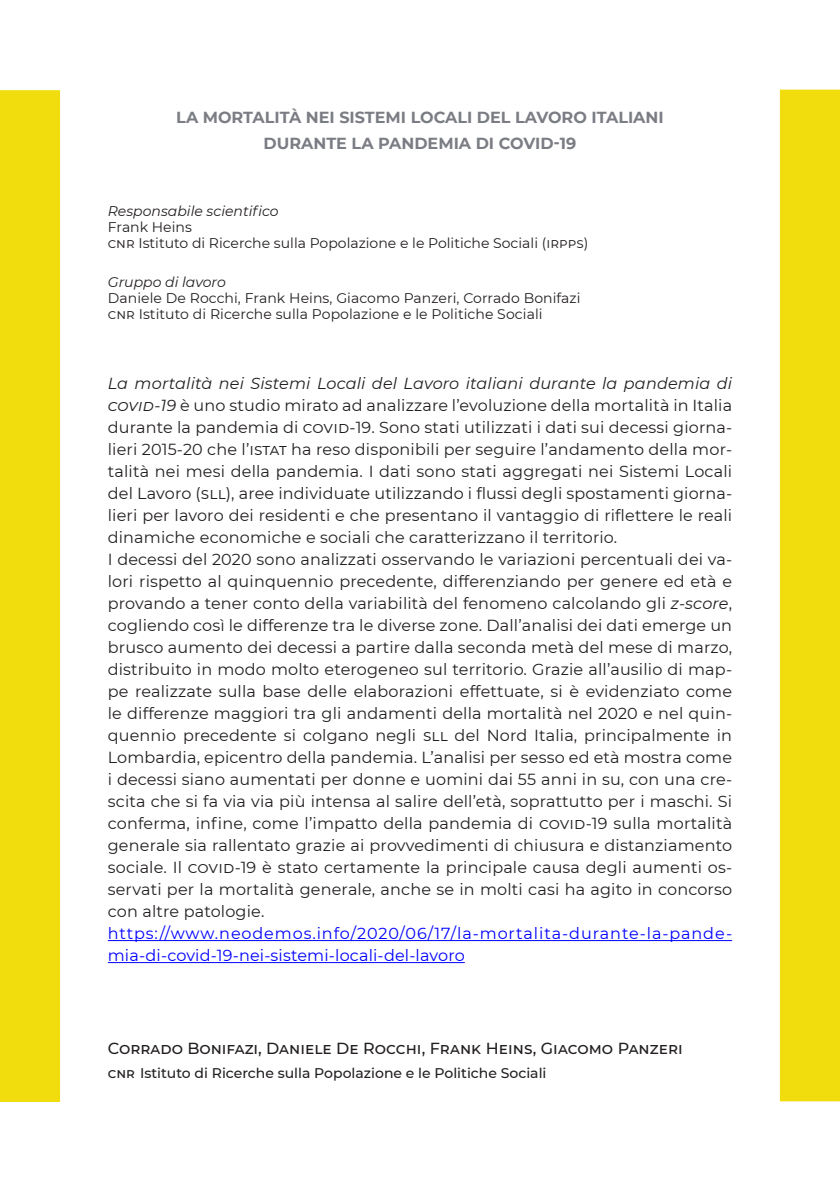
<style>
.page{position:relative;width:840px;height:1191px;background:#fff}
.page>*{position:absolute;margin:0;border:0;box-sizing:border-box;transform-origin:0 0}
.t1{font:16px/22px "Montserrat";letter-spacing:.01em;color:#231f20;text-align:justify}
.t2{font:16px/22px "Montserrat";letter-spacing:.05em;color:#00f}
.Titolo{font:700 16px/26px "Montserrat";color:#7b7d84;text-align:center}
.t3{font:500 16px "Montserrat";letter-spacing:.005em;color:#231f20}
.Testo_inizio{font:14px "Montserrat";color:#231f20}
.t4{font:500 14px "Montserrat";color:#231f20}
.Testo_inizio-2{font:italic 14px "Montserrat";color:#231f20}
.s1{font-style:italic}
.s2{color:#222}
</style>
<div class="page">
<hr style="left:108px;top:940px;width:623px;height:1px;background:#00f">
<hr style="left:108px;top:962px;width:356px;height:1px;background:#00f">
<div style="left:779px;top:90px;width:60px;height:1011px;background:#f1dc0d"></div>
<div style="left:0;top:90px;width:60px;height:1012px;background:#f1dc0d"></div>
<p class="Titolo" style="left:176px;top:104px;width:488px">LA MORTALITÀ NEI SISTEMI LOCALI DEL LAVORO ITALIANI<br>DURANTE LA PANDEMIA DI COVID-19</p>
<p class="Testo_inizio-2" style="left:108px;top:202px;width:172px">Responsabile scientifico</p>
<p class="Testo_inizio" style="left:108px;top:218px;width:85px">Frank Heins</p>
<p class="Testo_inizio" style="left:108px;top:234px;width:481px">cnr Istituto di Ricerche sulla Popolazione e le Politiche Sociali (irpps)</p>
<p class="Testo_inizio-2" style="left:108px;top:272px;width:119px">Gruppo di lavoro</p>
<p class="Testo_inizio" style="left:108px;top:288px;width:474px">Daniele De Rocchi, Frank Heins, Giacomo Panzeri, Corrado Bonifazi</p>
<p class="Testo_inizio" style="left:108px;top:304px;width:436px">cnr Istituto di Ricerche sulla Popolazione e le Politiche Sociali</p>
<p class="t1" style="left:108px;top:372px;width:625px"><span class="s1">La mortalità nei Sistemi Locali del Lavoro italiani durante la pandemia di covid-19</span> è uno studio mirato ad analizzare l’evoluzione della mortalità in Italia durante la pandemia di covid-19. Sono stati utilizzati i dati sui decessi giorna&shy;lieri 2015-20 che l’istat ha reso disponibili per seguire l’andamento della mor&shy;talità nei mesi della pandemia. I dati sono stati aggregati nei Sistemi Locali del Lavoro (sll), aree individuate utilizzando i flussi degli spostamenti giorna&shy;lieri per lavoro dei residenti e ch<span class="s2">e presentano il vantaggio di riflettere le reali dinamiche economiche e sociali che caratterizzano il territorio</span>.</p>
<p class="t1" style="left:108px;top:548px;width:625px">I decessi del 2020 sono analizzati osservando le variazioni percentuali dei va&shy;lori rispetto al quinquennio precedente, differenziando per genere ed età e provando a tener conto della variabilità del fenomeno calcolando gli <span class="s1">z-score</span>, cogliendo così le differenze tra le diverse zone. Dall’analisi dei dati emerge un brusco aumento dei decessi a partire dalla seconda metà del mese di marzo, distribuito in modo molto eterogeneo sul territorio. Grazie all’ausilio di map&shy;pe realizzate sulla base delle elaborazioni effettuate, si è evidenziato come le differenze maggiori tra gli andamenti della mortalità nel 2020 e nel quin&shy;quennio precedente si colgano negli sll del Nord Italia, principalmente in Lombardia, epicentro della pandemia. L’analisi per sesso ed età mostra come i decessi siano aumentati per donne e uomini dai 55 anni in su, con una cre&shy;scita che si fa via via più intensa al salire dell’età, soprattutto per i maschi. Si conferma, infine, come l’impatto della pandemia di covid-19 sulla mortalità generale sia rallentato grazie ai provvedimenti di chiusura e distanziamento sociale. Il covid-19 è stato certamente la principale causa degli aumenti os&shy;servati per la mortalità generale, anche se in molti casi ha agito in concorso con altre patologie.</p>
<p class="t2" style="left:108px;top:922px;width:625px">https://www.neodemos.info/2020/06/17/la-mortalita-durante-la-pande&shy;mia-di-covid-19-nei-sistemi-locali-del-lavoro</p>
<p class="t3" style="left:108px;top:1037px;width:576px">Corrado Bonifazi, Daniele De Rocchi, Frank Heins, Giacomo Panzeri</p>
<p class="t4" style="left:108px;top:1063px;width:440px">cnr Istituto di Ricerche sulla Popolazione e le Politiche Sociali</p>
</div>
